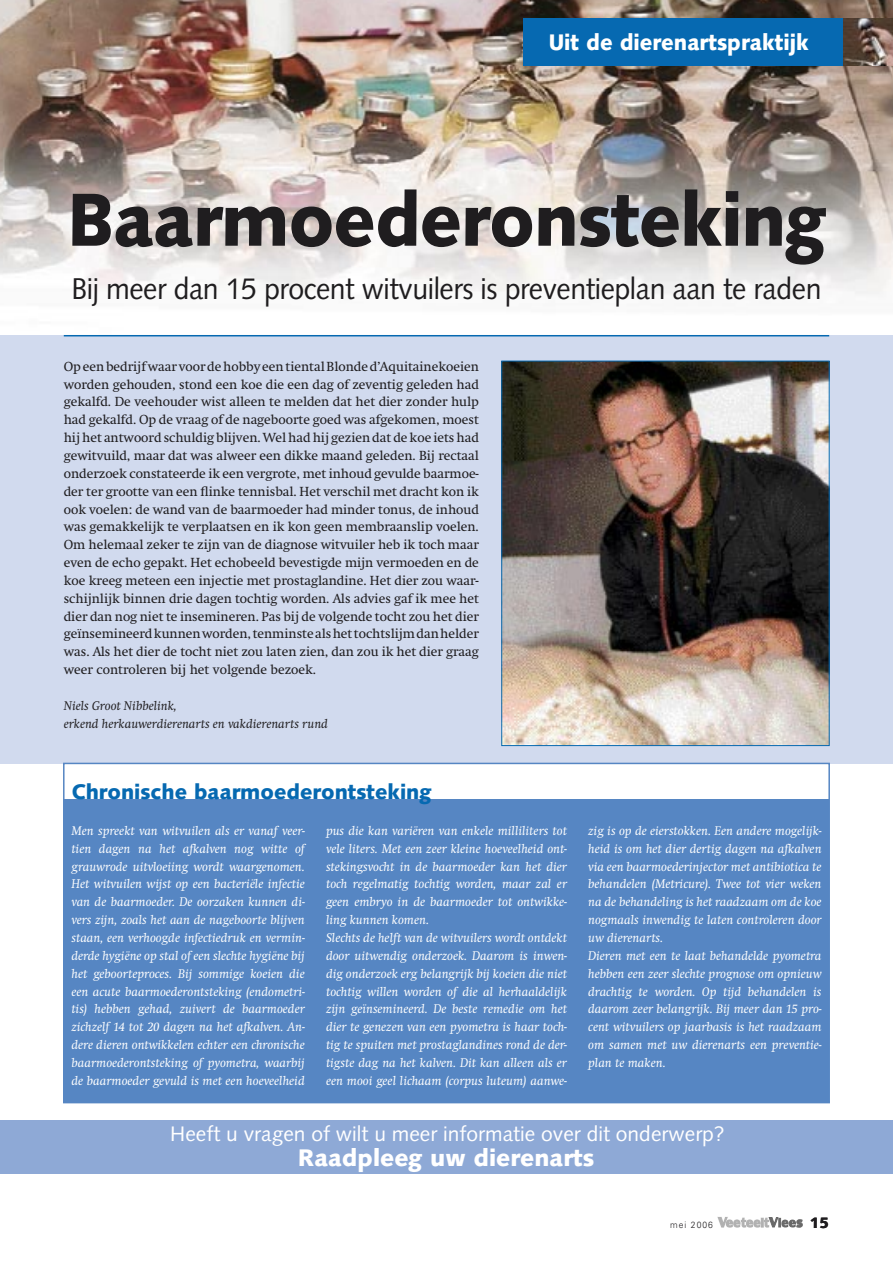
<style>
.page{position:relative;width:893px;height:1263px;background:#fff}
.page>*{position:absolute;margin:0;border:0;box-sizing:border-box;transform-origin:0 0}
.k50{font:900 75px "Syntax";letter-spacing:-.015em;color:#1f1d1f;scale:.95 1}
.ok20{font:30px "Syntax";letter-spacing:-.015em;color:#1f1d1f;scale:.95 1}
.tk{font:900 24px "Syntax";color:#fff}
.plat_initiaal_2_tekens{font:900 22.5px "Syntax";color:#fff;scale:.95 1}
.tk-2{font:21px "Syntax";color:#fff}
.tk-3{font:900 21px "Syntax";color:#0669b1}
.t1{font:900 15px "Syntax";color:#1f1d1f}
.pc{font:italic 13.05px/17.9px "Swift";color:#fff;text-align:justify}
.t2{font:13.05px/17.9px "Swift";color:#1f1d1f;text-align:justify}
.pc-2{font:italic 13.05px "Swift";color:#1f1d1f}
.t3{font:300 9px "Univers";letter-spacing:.12em;color:#1f1d1f;scale:.95 1}
</style>
<div class="page">
<svg style="left:717px;top:1217px;width:86px;height:11px"></svg>
<img style="left:0;top:0;width:893px;height:295px">
<div style="left:0;top:335px;width:893px;height:428px;background:#d1daee"></div>
<div style="left:64px;top:799px;width:765px;height:303px;background:#5686c3"></div>
<div style="left:63px;top:763px;width:767px;height:340px;border:2px solid #5686c3"></div>
<div style="left:0;top:1120px;width:893px;height:54px;background:#8ea9d6"></div>
<hr style="left:64px;top:335px;width:765px;height:1px;background:#0669b1">
<img style="left:503px;top:363px;width:324px;height:381px">
<div style="left:501px;top:361px;width:328px;height:385px;border:1px solid #0669b1"></div>
<div style="left:523px;top:18px;width:370px;height:47px;background:#0669b1"></div>
<img style="left:844px;top:18px;width:49px;height:47px">
<p class="plat_initiaal_2_tekens" style="left:548px;top:29px;width:276px">Uit de dierenartspraktijk</p>
<p class="k50" style="left:67px;top:175px;width:801px">Baarmoederonsteking</p>
<p class="ok20" style="left:71px;top:271px;width:791px">Bij meer dan 15 procent witvuilers is preventieplan aan te raden</p>
<p class="t2" style="left:64px;top:357px;width:417px">Op een bedrijf waar voor de hobby een tiental Blonde d’Aquitainekoeien worden gehouden, stond een koe die een dag of zeventig geleden had gekalfd. De veehouder wist alleen te melden dat het dier zonder hulp had gekalfd. Op de vraag of de nageboorte goed was afgekomen, moest hij het antwoord schuldig blijven. Wel had hij gezien dat de koe iets had gewitvuild, maar dat was alweer een dikke maand geleden. Bij rectaal onderzoek constateerde ik een vergrote, met inhoud gevulde baarmoe&shy;der ter grootte van een flinke tennisbal. Het verschil met dracht kon ik ook voelen: de wand van de baarmoeder had minder tonus, de inhoud was gemakkelijk te verplaatsen en ik kon geen membraanslip voelen.</p>
<p class="t2" style="left:64px;top:536px;width:417px">Om helemaal zeker te zijn van de diagnose witvuiler heb ik toch maar even de echo gepakt. Het echobeeld bevestigde mijn vermoeden en de koe kreeg meteen een injectie met prostaglandine. Het dier zou waar&shy;schijnlijk binnen drie dagen tochtig worden. Als advies gaf ik mee het dier dan nog niet te insemineren. Pas bij de volgende tocht zou het dier geïnsemineerd kunnen worden, tenminste als het tochtslijm dan helder was. Als het dier de tocht niet zou laten zien, dan zou ik het dier graag weer controleren bij het volgende bezoek.</p>
<p class="pc-2" style="left:64px;top:698px;width:114px">Niels Groot Nibbelink,</p>
<p class="pc-2" style="left:64px;top:716px;width:266px">erkend herkauwerdierenarts en vakdierenarts rund</p>
<p class="tk-3" style="left:72px;top:779px;width:361px">Chronische baarmoederontsteking</p>
<p class="pc" style="left:71px;top:822px;width:235px">Men spreekt van witvuilen als er vanaf veer&shy;tien dagen na het afkalven nog witte of grauwrode uitvloeiing wordt waargenomen.<br>Het witvuilen wijst op een bacteriële infectie van de baarmoeder. De oorzaken kunnen di&shy;vers zijn, zoals het aan de nageboorte blijven staan, een verhoogde infectiedruk en vermin&shy;derde hygiëne op stal of een slechte hygiëne bij het geboorteproces. Bij sommige koeien die een acute baarmoederontsteking (endometri&shy;tis) hebben gehad, zuivert de baarmoeder zichzelf 14 tot 20 dagen na het afkalven. An&shy;dere dieren ontwikkelen echter een chronische baarmoederontsteking of pyometra, waarbij de baarmoeder gevuld is met een hoeveelheid</p>
<p class="pc" style="left:326px;top:822px;width:243px">pus die kan variëren van enkele milliliters tot vele liters. Met een zeer kleine hoeveelheid ont&shy;stekingsvocht in de baarmoeder kan het dier toch regelmatig tochtig worden, maar zal er geen embryo in de baarmoeder tot ontwikke&shy;ling kunnen komen.</p>
<p class="pc" style="left:326px;top:929px;width:243px">Slechts de helft van de witvuilers wordt ontdekt door uitwendig onderzoek. Daarom is inwen&shy;dig onderzoek erg belangrijk bij koeien die niet tochtig willen worden of die al herhaaldelijk zijn geïnsemineerd. De beste remedie om het dier te genezen van een pyometra is haar toch&shy;tig te spuiten met prostaglandines rond de der&shy;tigste dag na het kalven. Dit kan alleen als er een mooi geel lichaam (corpus luteum) aanwe-</p>
<p class="pc" style="left:588px;top:822px;width:235px">zig is op de eierstokken. Een andere mogelijk&shy;heid is om het dier dertig dagen na afkalven via een baarmoederinjector met antibiotica te behandelen (Metricure). Twee tot vier weken na de behandeling is het raadzaam om de koe nogmaals inwendig te laten controleren door uw dierenarts.</p>
<p class="pc" style="left:588px;top:947px;width:235px">Dieren met een te laat behandelde pyometra hebben een zeer slechte prognose om opnieuw drachtig te worden. Op tijd behandelen is daarom zeer belangrijk. Bij meer dan 15 pro&shy;cent witvuilers op jaarbasis is het raadzaam om samen met uw dierenarts een preventie&shy;plan te maken.</p>
<p class="tk-2" style="left:170px;top:1121px;width:556px">Heeft u vragen of wilt u meer informatie over dit onderwerp?</p>
<p class="tk" style="left:298px;top:1144px;width:298px">Raadpleeg uw dierenarts</p>
<p class="t3" style="left:670px;top:1219px;width:47px">mei 2006</p>
<p class="t1" style="left:810px;top:1213px;width:21px">15</p>
</div>
